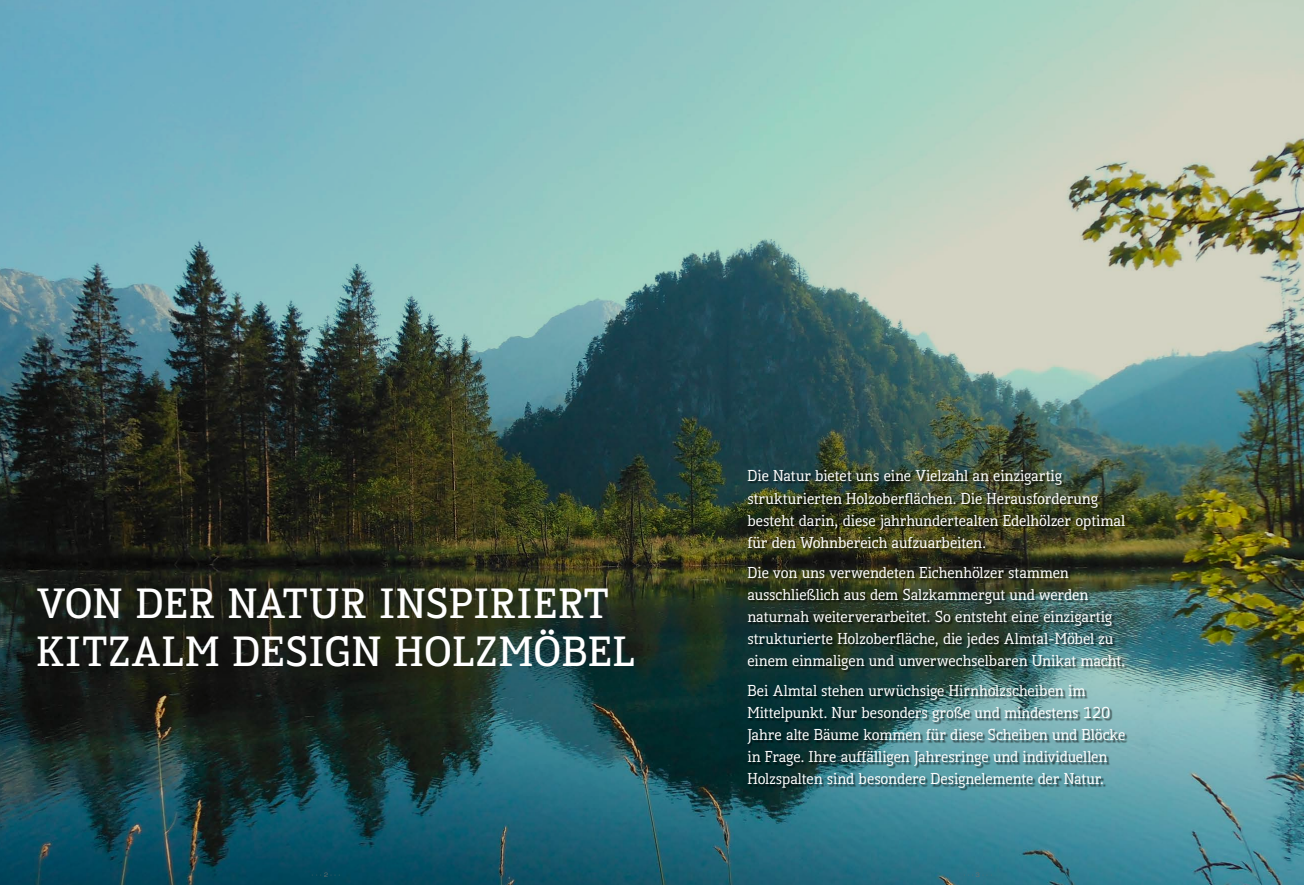
<style>
.page{position:relative;width:1304px;height:885px;background:#fff}
.page>*{position:absolute;margin:0;border:0;box-sizing:border-box;transform-origin:0 0}
.t1{font:700 40px/48px "Kofi Pure Serif";letter-spacing:.025em;color:#fff}
.t2{font:500 15px/22px "Kofi Pure Serif";color:#fff}
.t3{font:6px "Eurostile LT Pro";color:#6f6f6e}
</style>
<div class="page">
<img style="left:0;top:0;width:1304px;height:884px">
<div style="left:748px;top:471px;width:380px;height:319px;background:#000;opacity:.65"></div>
<h1 class="t1" style="left:37px;top:580px;width:599px">VON DER NATUR INSPIRIERT<br>KITZALM DESIGN HOLZMÖBEL</h1>
<p class="t3" style="left:312px;top:871px;width:30px">∙ ∙ ∙ 2 ∙ ∙ ∙</p>
<p class="t2" style="left:747px;top:465px;width:379px">Die Natur bietet uns eine Vielzahl an einzigartig strukturierten Holzoberflächen. Die Herausforderung besteht darin, diese jahrhundertealten Edelhölzer optimal für den Wohnbereich aufzuarbeiten.</p>
<p class="t2" style="left:747px;top:561px;width:379px">Die von uns verwendeten Eichenhölzer stammen ausschließlich aus dem Salzkammergut und werden naturnah weiterverarbeitet. So entsteht eine einzigartig strukturierte Holzoberfläche, die jedes Almtal-Möbel zu einem einmaligen und unverwechselbaren Unikat macht.</p>
<p class="t2" style="left:747px;top:680px;width:379px">Bei Almtal stehen urwüchsige Hirnholzscheiben im Mittelpunkt. Nur besonders große und mindestens 120<br>Jahre alte Bäume kommen für diese Scheiben und Blöcke in Frage. Ihre auffälligen Jahresringe und individuellen Holzspalten sind besondere Designelemente der Natur.</p>
</div>
